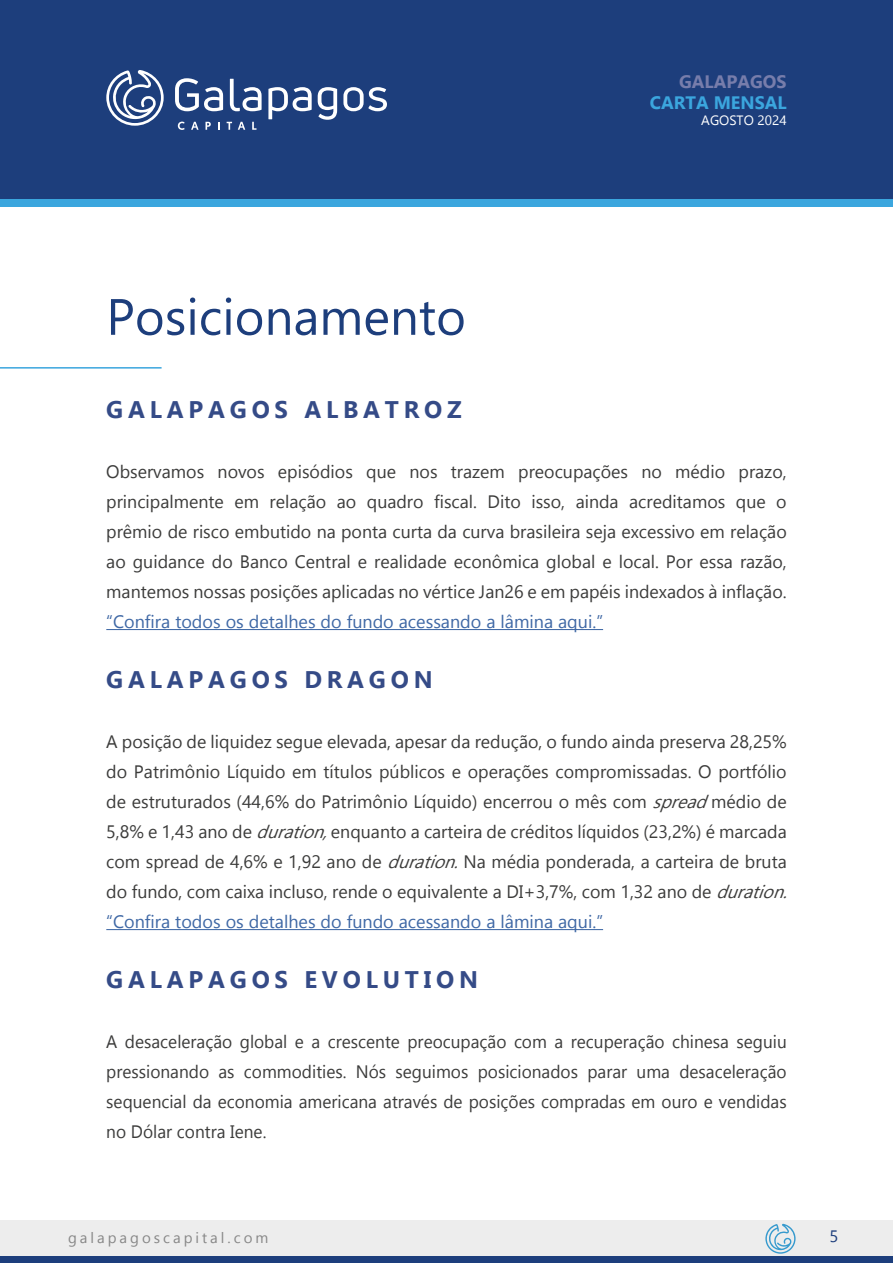
<style>
.page{position:relative;width:893px;height:1263px;background:#fff}
.page>*{position:absolute;margin:0;border:0;box-sizing:border-box;transform-origin:0 0}
.t1{font:51px "Gadugi";color:#1d3e7c}
.t2{font:700 24px "Gadugi";letter-spacing:.2em;color:#354b87}
.t3{font:18px/30px "Gadugi";color:#3c3c3b;text-align:justify}
.t4{font:18px/30px "Gadugi";color:#3c3c3b;text-align:justify;scale:.96 1}
.t5{font:18px "Gadugi";color:#3f68a5}
.t6{font:700 18px "Gadugi";color:#3ba6de}
.t7{font:700 18px "Gadugi";color:#777dab}
.t8{font:16.5px "Gadugi";color:#1d3e7c}
.t9{font:15px "Gadugi";letter-spacing:.2em;color:#878787}
.t10{font:13.5px "Gadugi";color:#fff}
.s1{font-style:italic}
.s2{color:#3f68a5}
</style>
<div class="page">
<div style="left:0;top:0;width:893px;height:200px;background:#1d3e7c"></div>
<div style="left:0;top:200px;width:893px;height:7px;background:#3ba6de"></div>
<svg style="left:178px;top:122px;width:7px;height:8px"></svg>
<svg style="left:191px;top:122px;width:8px;height:8px"></svg>
<svg style="left:205px;top:122px;width:6px;height:8px"></svg>
<svg style="left:218px;top:122px;width:2px;height:8px"></svg>
<svg style="left:227px;top:122px;width:5px;height:8px"></svg>
<svg style="left:238px;top:122px;width:7px;height:8px"></svg>
<svg style="left:252px;top:122px;width:4px;height:8px"></svg>
<svg style="left:106px;top:70px;width:58px;height:56px"></svg>
<svg style="left:175px;top:78px;width:48px;height:33px"></svg>
<svg style="left:230px;top:79px;width:32px;height:32px"></svg>
<svg style="left:268px;top:87px;width:44px;height:32px"></svg>
<svg style="left:318px;top:87px;width:19px;height:33px"></svg>
<svg style="left:343px;top:87px;width:44px;height:24px"></svg>
<div style="left:0;top:1220px;width:893px;height:43px;background:#ededed"></div>
<div style="left:0;top:1256px;width:893px;height:7px;background:#1d3e7c"></div>
<svg style="left:765px;top:1224px;width:31px;height:30px"></svg>
<hr style="left:106px;top:629px;width:497px;height:1px;background:#3f68a5">
<hr style="left:106px;top:929px;width:497px;height:1px;background:#3f68a5">
<hr style="left:0;top:367px;width:162px;height:2px;background:#3ba6de">
<h1 class="t1" style="left:106px;top:286px;width:361px">Posicionamento</h1>
<h2 class="t2" style="left:106px;top:395px;width:357px">GALAPAGOS ALBATROZ</h2>
<p class="t7" style="left:679px;top:70px;width:109px">GALAPAGOS</p>
<p class="t6" style="left:650px;top:92px;width:138px">CARTA MENSAL</p>
<p class="t10" style="left:701px;top:112px;width:87px">AGOSTO 2024</p>
<p class="t3" style="left:106px;top:456px;width:682px">Observamos novos episódios que nos trazem preocupações no médio prazo, principalmente em relação ao quadro fiscal. Dito isso, ainda acreditamos que o prêmio de risco embutido na ponta curta da curva brasileira seja excessivo em relação ao guidance do Banco Central e realidade econômica global e local. Por essa razão, mantemos nossas posições aplicadas no vértice Jan26 e em papéis indexados à inflação.</p>
<p class="t5" style="left:106px;top:611px;width:498px">“Confira todos os detalhes do fundo acessando a lâmina aqui.”</p>
<h2 class="t2" style="left:106px;top:665px;width:328px">GALAPAGOS DRAGON</h2>
<p class="t3" style="left:106px;top:726px;width:690px;text-align:left">A posição de liquidez segue elevada, apesar da redução, o fundo ainda preserva 28,25% do Patrimônio Líquido em títulos públicos e operações compromissadas. O portfólio de estruturados (44,6% do Patrimônio Líquido) encerrou o mês com <span class="s1">spread</span>médio de 5,8% e 1,43 ano de <span class="s1">duration,</span>enquanto a carteira de créditos líquidos (23,2%) é marcada com spread de 4,6% e 1,92 ano de <span class="s1">duration.</span>Na média ponderada, a carteira de bruta do fundo, com caixa incluso, rende o equivalente a DI+3,7%, com 1,32 ano de <span class="s1">duration. </span><span class="s2">“Confira todos os detalhes do fundo acessando a lâmina aqui.”</span></p>
<h2 class="t2" style="left:106px;top:965px;width:373px">GALAPAGOS EVOLUTION</h2>
<p class="t4" style="left:106px;top:1026px;width:710px">A desaceleração global e a crescente preocupação com a recuperação chinesa seguiu pressionando as commodities. Nós seguimos posicionados parar uma desaceleração sequencial da economia americana através de posições compradas em ouro e vendidas no Dólar contra Iene.</p>
<p class="t9" style="left:68px;top:1229px;width:202px">galapagoscapital.com</p>
<p class="t8" style="left:829px;top:1226px;width:10px">5</p>
</div>
